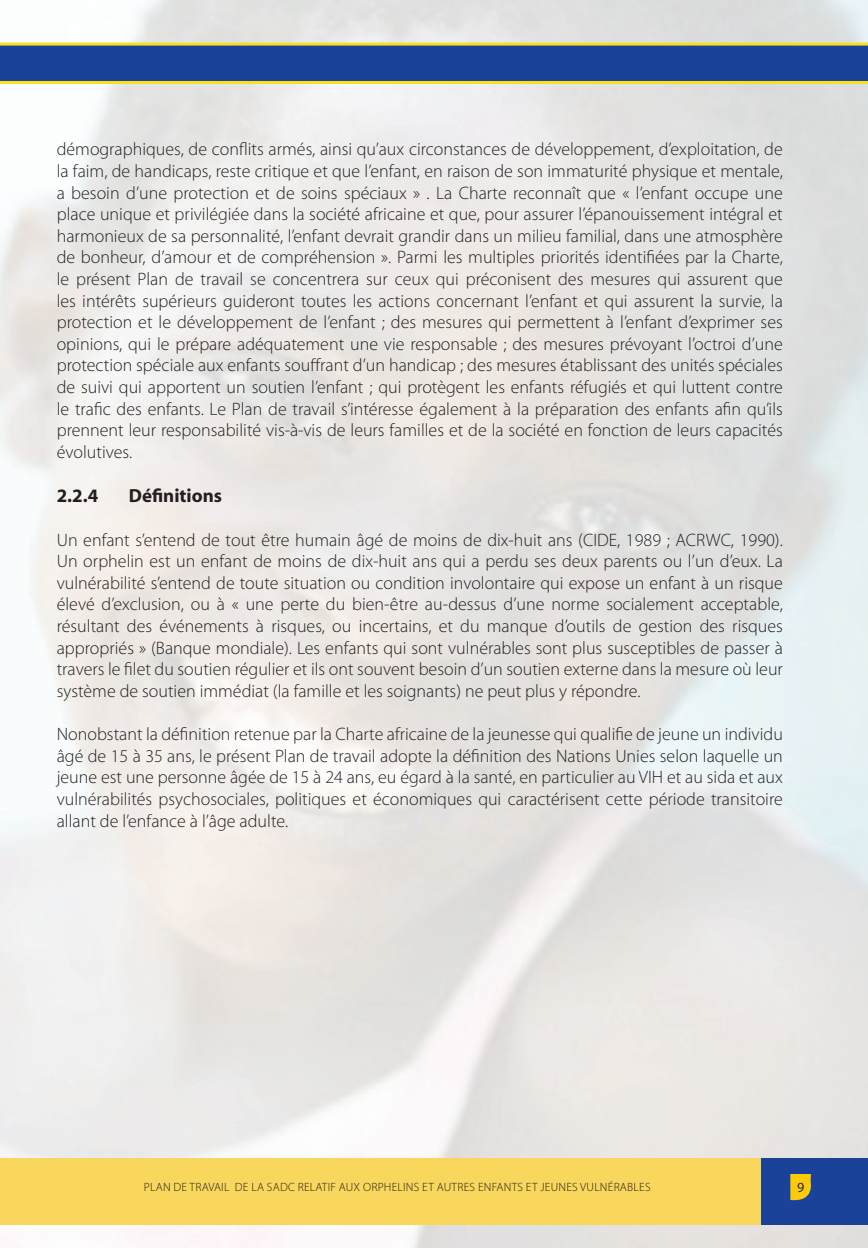
<style>
.page{position:relative;width:868px;height:1248px;background:#fff}
.page>*{position:absolute;margin:0;border:0;box-sizing:border-box;transform-origin:0 0}
.t1{font:700 19px "Myriad";color:#231f20}
.t2{font:300 18px/21.6px "Myriad Pro";color:#231f20;text-align:justify}
.t3{font:14px "Myriad Pro";color:#262259}
.t4{font:300 12px "Myriad Pro";letter-spacing:.02em;color:#231f20}
</style>
<div class="page">
<img style="left:0;top:0;width:867px;height:1247px">
<div style="left:0;top:44px;width:867px;height:38px;background:#1b4299"></div>
<hr style="left:0;top:43px;width:867px;height:3px;background:#f9e01f">
<hr style="left:0;top:81px;width:867px;height:3px;background:#f9e01f">
<div style="left:0;top:1157px;width:867px;height:66px;background:#f8d75c"></div>
<div style="left:761px;top:1157px;width:106px;height:66px;background:#1b4299"></div>
<svg style="left:790px;top:1174px;width:20px;height:27px"></svg>
<p class="t2" style="left:57px;top:140px;width:727px">démographiques, de conflits armés, ainsi qu’aux circonstances de développement, d’exploitation, de la faim, de handicaps, reste critique et que l’enfant, en raison de son immaturité physique et mentale, a besoin d’une protection et de soins spéciaux » . La Charte reconnaît que « l’enfant occupe une place unique et privilégiée dans la société africaine et que, pour assurer l’épanouissement intégral et harmonieux de sa personnalité, l’enfant devrait grandir dans un milieu familial, dans une atmosphère de bonheur, d’amour et de compréhension ». Parmi les multiples priorités identifiées par la Charte, le présent Plan de travail se concentrera sur ceux qui préconisent des mesures qui assurent que les intérêts supérieurs guideront toutes les actions concernant l’enfant et qui assurent la survie, la protection et le développement de l’enfant ; des mesures qui permettent à l’enfant d’exprimer ses opinions, qui le prépare adéquatement une vie responsable ; des mesures prévoyant l’octroi d’une protection spéciale aux enfants souffrant d’un handicap ; des mesures établissant des unités spéciales de suivi qui apportent un soutien l’enfant ; qui protègent les enfants réfugiés et qui luttent contre le trafic des enfants. Le Plan de travail s’intéresse également à la préparation des enfants afin qu’ils prennent leur responsabilité vis-à-vis de leurs familles et de la société en fonction de leurs capacités évolutives.</p>
<p class="t1" style="left:57px;top:488px;width:43px">2.2.4</p>
<p class="t1" style="left:129px;top:488px;width:95px">Définitions</p>
<p class="t2" style="left:57px;top:530px;width:727px">Un enfant s’entend de tout être humain âgé de moins de dix-huit ans (CIDE, 1989 ; ACRWC, 1990).<br>Un orphelin est un enfant de moins de dix-huit ans qui a perdu ses deux parents ou l’un d’eux. La vulnérabilité s’entend de toute situation ou condition involontaire qui expose un enfant à un risque élevé d’exclusion, ou à « une perte du bien-être au-dessus d’une norme socialement acceptable, résultant des événements à risques, ou incertains, et du manque d’outils de gestion des risques appropriés » (Banque mondiale). Les enfants qui sont vulnérables sont plus susceptibles de passer à travers le filet du soutien régulier et ils ont souvent besoin d’un soutien externe dans la mesure où leur système de soutien immédiat (la famille et les soignants) ne peut plus y répondre.</p>
<p class="t2" style="left:57px;top:724px;width:727px">Nonobstant la définition retenue par la Charte africaine de la jeunesse qui qualifie de jeune un individu âgé de 15 à 35 ans, le présent Plan de travail adopte la définition des Nations Unies selon laquelle un jeune est une personne âgée de 15 à 24 ans, eu égard à la santé, en particulier au VIH et au sida et aux vulnérabilités psychosociales, politiques et économiques qui caractérisent cette période transitoire allant de l’enfance à l’âge adulte.</p>
<p class="t4" style="left:144px;top:1181px;width:508px">PLAN DE TRAVAIL DE LA SADC RELATIF AUX ORPHELINS ET AUTRES ENFANTS ET JEUNES VULNÉRABLES</p>
<p class="t3" style="left:797px;top:1181px;width:9px">9</p>
</div>
